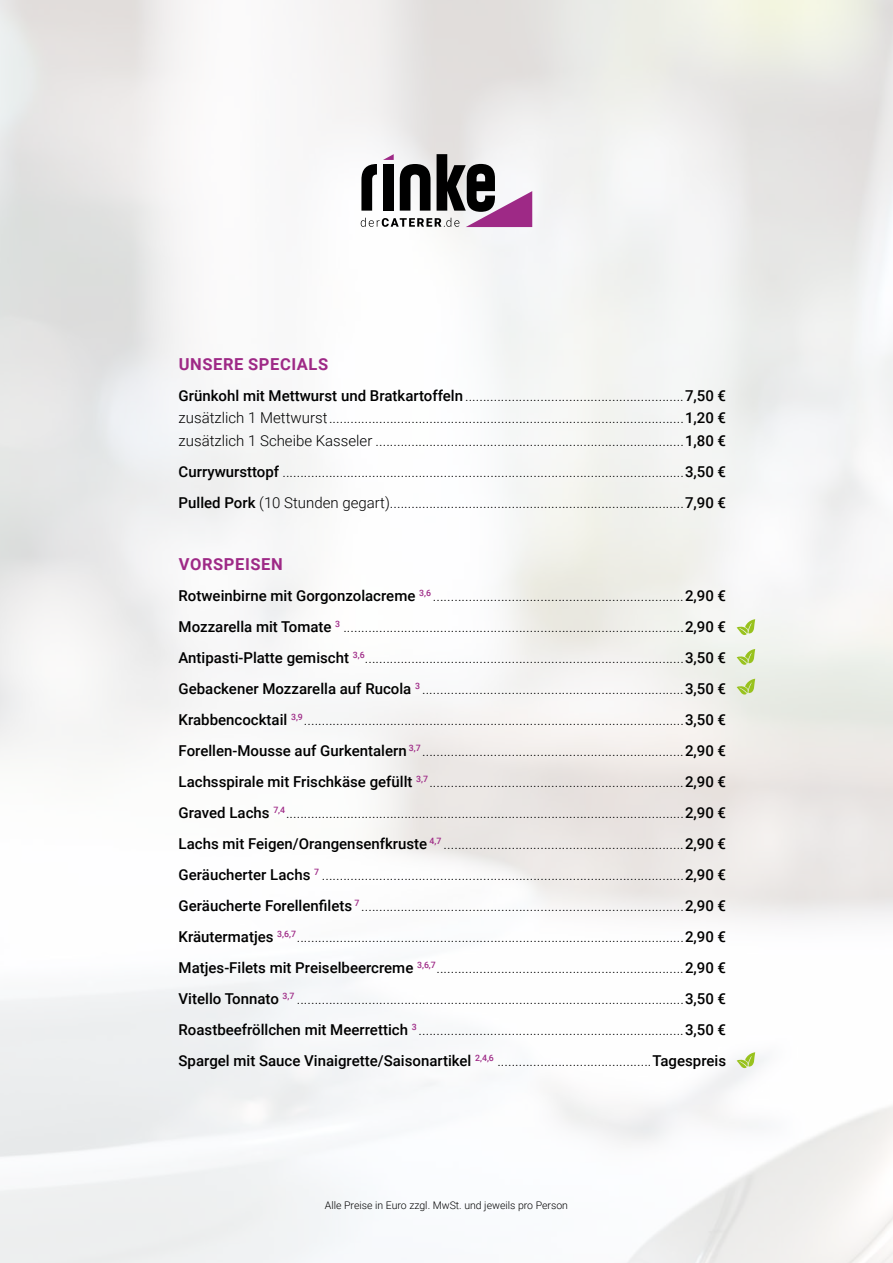
<style>
.page{position:relative;width:893px;height:1263px;background:#fff}
.page>*{position:absolute;margin:0;border:0;box-sizing:border-box;transform-origin:0 0}
.t1{font:700 16.5px "Roboto";letter-spacing:.035em;color:#9e2986}
.t2{font:300 15px/31px "Roboto";color:#000;text-align:justify}
.t3{font:300 10.5px "Roboto";color:#000}
.s1{font-weight:500}
</style>
<div class="page">
<svg style="left:361px;top:154px;width:171px;height:73px"></svg>
<svg style="left:737px;top:619px;width:18px;height:16px"></svg>
<svg style="left:737px;top:649px;width:18px;height:16px"></svg>
<svg style="left:737px;top:679px;width:18px;height:16px"></svg>
<svg style="left:737px;top:1052px;width:18px;height:16px"></svg>
<p class="t1" style="left:179px;top:352px;width:151px">UNSERE SPECIALS</p>
<p class="t2" style="left:179px;top:383px;width:549px;line-height:22.5px"><span class="s1">Grünkohl mit Mettwurst und Bratkartoffeln</span>.............................................................<span class="s1">7,50 € </span>zusätzlich 1 Mettwurst...................................................................................................<span class="s1">1,20 € </span>zusätzlich 1 Scheibe Kasseler ......................................................................................<span class="s1">1,80 €</span></p>
<p class="t2" style="left:179px;top:455px;width:549px"><span class="s1">Currywursttopf</span> ................................................................................................................<span class="s1">3,50 €<br>Pulled Pork</span> (10 Stunden gegart)..................................................................................<span class="s1">7,90 €</span></p>
<p class="t1" style="left:179px;top:552px;width:105px">VORSPEISEN</p>
<p class="t2" style="left:179px;top:579px;width:549px"><span class="s1">Rotweinbirne mit Gorgonzolacreme</span> <sup>3,6</sup> ......................................................................<span class="s1">2,90 € Mozzarella mit Tomate</span> <sup>3</sup> ...............................................................................................<span class="s1">2,90 € Antipasti-Platte gemischt</span> <sup>3,6</sup>.........................................................................................<span class="s1">3,50 € Gebackener Mozzarella auf Rucola</span> <sup>3</sup> .........................................................................<span class="s1">3,50 € Krabbencocktail</span> <sup>3,9</sup>..........................................................................................................<span class="s1">3,50 € Forellen-Mousse auf Gurkentalern</span> <sup>3,7</sup> .........................................................................<span class="s1">2,90 € Lachsspirale mit Frischkäse gefüllt</span> <sup>3,7</sup>.......................................................................<span class="s1">2,90 € Graved Lachs</span> <sup>7,4</sup>...............................................................................................................<span class="s1">2,90 € Lachs mit Feigen/Orangensenfkruste</span> <sup>4,7</sup> ...................................................................<span class="s1">2,90 € Geräucherter Lachs</span> <sup>7</sup> .....................................................................................................<span class="s1">2,90 € Geräucherte Forellenfilets</span> <sup>7</sup> ..........................................................................................<span class="s1">2,90 € Kräutermatjes</span> <sup>3,6,7</sup>............................................................................................................<span class="s1">2,90 € Matjes-Filets mit Preiselbeercreme</span> <sup>3,6,7</sup>.....................................................................<span class="s1">2,90 € Vitello Tonnato</span> <sup>3,7</sup> ............................................................................................................<span class="s1">3,50 € Roastbeefröllchen mit Meerrettich</span> <sup>3</sup> ..........................................................................<span class="s1">3,50 € Spargel mit Sauce Vinaigrette/Saisonartikel</span> <sup>2,4,6</sup> ...........................................<span class="s1">Tagespreis</span></p>
<p class="t3" style="left:325px;top:1198px;width:245px">Alle Preise in Euro zzgl. MwSt. und jeweils pro Person</p>
</div>
